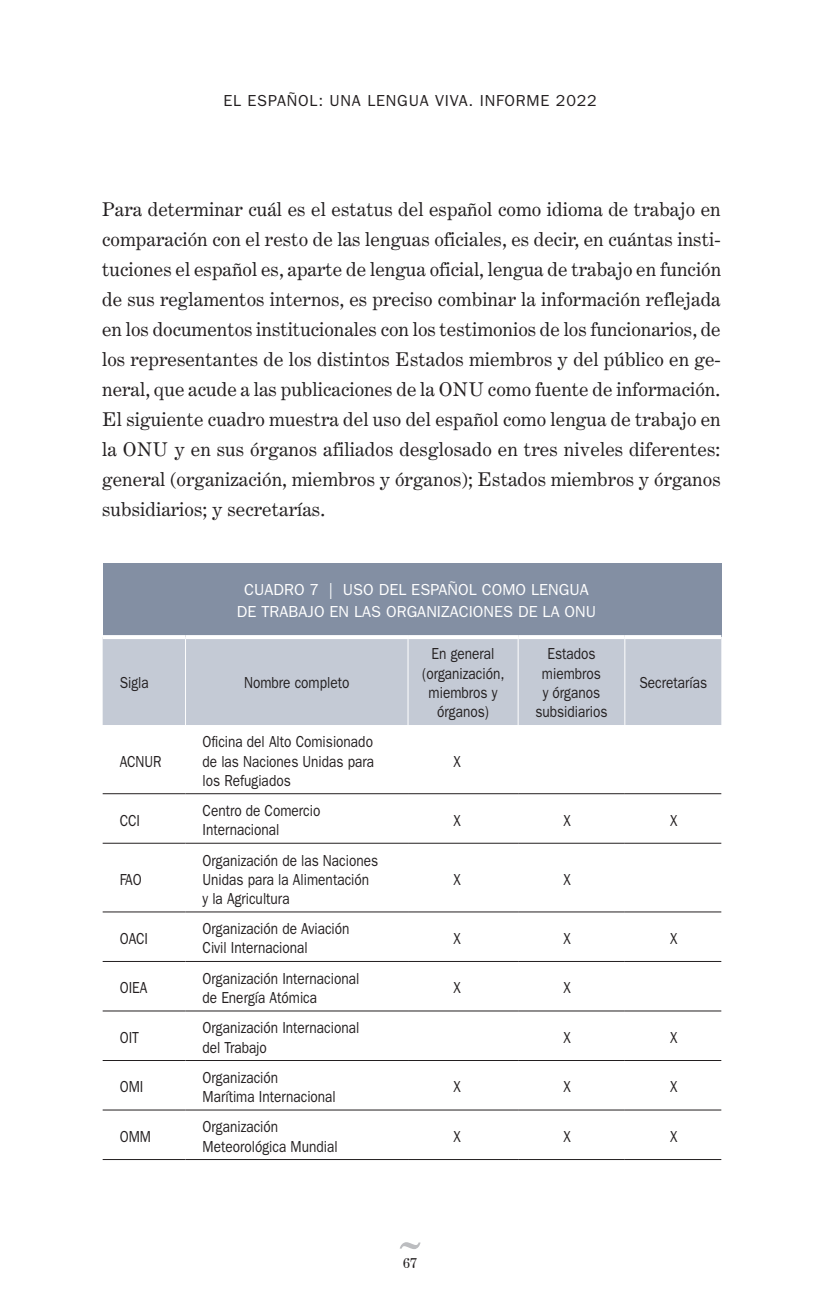
<style>
.page{position:relative;width:823px;height:1304px;background:#fff}
.page>*{position:absolute;margin:0;border:0;box-sizing:border-box;transform-origin:0 0}
.texto_base1{font:19px/30px "Century Expanded LT Std";color:#231f20;text-align:justify}
.TEXTOS_CUADROS_FRANK{font:16px/19.2px "ITC Franklin Gothic Std";color:#231f20;scale:.85 1}
.t1{font:16px/22px "ITC Franklin Gothic Std";letter-spacing:.005em;color:#fff;text-align:center}
.TEXTOS_CUADROS_FRANK-2{font:16px "ITC Franklin Gothic Std";letter-spacing:.05em;color:#231f20}
.t2{font:14px "Century Expanded BT";color:#231f20}
</style>
<div class="page">
<svg style="left:400px;top:1242px;width:20px;height:7px"></svg>
<div style="left:103px;top:563px;width:617px;height:74px;background:#838fa3"></div>
<div style="left:103px;top:639px;width:617px;height:86px;background:#c4cad5"></div>
<hr style="left:103px;top:635px;width:82px;height:4px;background:#fff">
<hr style="left:185px;top:635px;width:223px;height:4px;background:#fff">
<hr style="left:408px;top:635px;width:110px;height:4px;background:#fff">
<hr style="left:518px;top:635px;width:106px;height:4px;background:#fff">
<hr style="left:624px;top:635px;width:97px;height:4px;background:#fff">
<hr style="left:185px;top:639px;width:1px;height:86px;background:#fff">
<hr style="left:407px;top:639px;width:1px;height:86px;background:#fff">
<hr style="left:517px;top:639px;width:1px;height:86px;background:#fff">
<hr style="left:624px;top:639px;width:1px;height:86px;background:#fff">
<hr style="left:103px;top:793px;width:82px;height:1px;background:#231f20">
<hr style="left:185px;top:793px;width:223px;height:1px;background:#231f20">
<hr style="left:408px;top:793px;width:110px;height:1px;background:#231f20">
<hr style="left:518px;top:793px;width:106px;height:1px;background:#231f20">
<hr style="left:624px;top:793px;width:97px;height:1px;background:#231f20">
<hr style="left:103px;top:843px;width:82px;height:1px;background:#231f20">
<hr style="left:185px;top:843px;width:223px;height:1px;background:#231f20">
<hr style="left:408px;top:843px;width:110px;height:1px;background:#231f20">
<hr style="left:518px;top:843px;width:106px;height:1px;background:#231f20">
<hr style="left:624px;top:843px;width:97px;height:1px;background:#231f20">
<hr style="left:103px;top:912px;width:82px;height:1px;background:#231f20">
<hr style="left:185px;top:912px;width:223px;height:1px;background:#231f20">
<hr style="left:408px;top:912px;width:110px;height:1px;background:#231f20">
<hr style="left:518px;top:912px;width:106px;height:1px;background:#231f20">
<hr style="left:624px;top:912px;width:97px;height:1px;background:#231f20">
<hr style="left:103px;top:961px;width:82px;height:1px;background:#231f20">
<hr style="left:185px;top:961px;width:223px;height:1px;background:#231f20">
<hr style="left:408px;top:961px;width:110px;height:1px;background:#231f20">
<hr style="left:518px;top:961px;width:106px;height:1px;background:#231f20">
<hr style="left:624px;top:961px;width:97px;height:1px;background:#231f20">
<hr style="left:103px;top:1011px;width:82px;height:1px;background:#231f20">
<hr style="left:185px;top:1011px;width:223px;height:1px;background:#231f20">
<hr style="left:408px;top:1011px;width:110px;height:1px;background:#231f20">
<hr style="left:518px;top:1011px;width:106px;height:1px;background:#231f20">
<hr style="left:624px;top:1011px;width:97px;height:1px;background:#231f20">
<hr style="left:103px;top:1060px;width:82px;height:1px;background:#231f20">
<hr style="left:185px;top:1060px;width:223px;height:1px;background:#231f20">
<hr style="left:408px;top:1060px;width:110px;height:1px;background:#231f20">
<hr style="left:518px;top:1060px;width:106px;height:1px;background:#231f20">
<hr style="left:624px;top:1060px;width:97px;height:1px;background:#231f20">
<hr style="left:103px;top:1110px;width:82px;height:1px;background:#231f20">
<hr style="left:185px;top:1110px;width:223px;height:1px;background:#231f20">
<hr style="left:408px;top:1110px;width:110px;height:1px;background:#231f20">
<hr style="left:518px;top:1110px;width:106px;height:1px;background:#231f20">
<hr style="left:624px;top:1110px;width:97px;height:1px;background:#231f20">
<hr style="left:103px;top:1159px;width:82px;height:1px;background:#231f20">
<hr style="left:185px;top:1159px;width:223px;height:1px;background:#231f20">
<hr style="left:408px;top:1159px;width:110px;height:1px;background:#231f20">
<hr style="left:518px;top:1159px;width:106px;height:1px;background:#231f20">
<hr style="left:624px;top:1159px;width:97px;height:1px;background:#231f20">
<p class="TEXTOS_CUADROS_FRANK-2" style="left:223px;top:91px;width:375px">EL ESPAÑOL: UNA LENGUA VIVA. INFORME 2022</p>
<p class="texto_base1" style="left:102px;top:194px;width:620px">Para determinar cuál es el estatus del español como idioma de trabajo en comparación con el resto de las lenguas oficiales, es decir, en cuántas insti&shy;tuciones el español es, aparte de lengua oficial, lengua de trabajo en función de sus reglamentos internos, es preciso combinar la información reflejada en los documentos institucionales con los testimonios de los funcionarios, de los representantes de los distintos Estados miembros y del público en ge&shy;neral, que acude a las publicaciones de la ONU como fuente de información.<br>El siguiente cuadro muestra del uso del español como lengua de trabajo en la ONU y en sus órganos afiliados desglosado en tres niveles diferentes: general (organización, miembros y órganos); Estados miembros y órganos subsidiarios; y secretarías.</p>
<p class="t1" style="left:237px;top:578px;width:360px">CUADRO 7 | USO DEL ESPAÑOL COMO LENGUA<br>DE TRABAJO EN LAS ORGANIZACIONES DE LA ONU</p>
<p class="TEXTOS_CUADROS_FRANK" style="left:120px;top:673px;width:36px">Sigla</p>
<p class="TEXTOS_CUADROS_FRANK" style="left:244px;top:673px;width:125px">Nombre completo</p>
<p class="TEXTOS_CUADROS_FRANK" style="left:120px;top:752px;width:51px">ACNUR</p>
<p class="TEXTOS_CUADROS_FRANK" style="left:202px;top:732px;width:203px;text-align:justify">Oficina del Alto Comisionado de las Naciones Unidas para los Refugiados</p>
<p class="TEXTOS_CUADROS_FRANK" style="left:422px;top:644px;width:98px;text-align:center">En general (organización, miembros y órganos)</p>
<p class="TEXTOS_CUADROS_FRANK" style="left:535px;top:644px;width:86px;text-align:center">Estados miembros<br>y órganos subsidiarios</p>
<p class="TEXTOS_CUADROS_FRANK" style="left:453px;top:752px;width:10px">X</p>
<p class="TEXTOS_CUADROS_FRANK" style="left:639px;top:673px;width:81px">Secretarías</p>
<p class="TEXTOS_CUADROS_FRANK" style="left:120px;top:811px;width:26px">CCI</p>
<p class="TEXTOS_CUADROS_FRANK" style="left:202px;top:801px;width:140px">Centro de Comercio<br>Internacional</p>
<p class="TEXTOS_CUADROS_FRANK" style="left:453px;top:811px;width:10px">X</p>
<p class="TEXTOS_CUADROS_FRANK" style="left:563px;top:811px;width:10px">X</p>
<p class="TEXTOS_CUADROS_FRANK" style="left:669px;top:811px;width:10px">X</p>
<p class="TEXTOS_CUADROS_FRANK" style="left:120px;top:870px;width:27px">FAO</p>
<p class="TEXTOS_CUADROS_FRANK" style="left:202px;top:851px;width:208px">Organización de las Naciones<br>Unidas para la Alimentación y la Agricultura</p>
<p class="TEXTOS_CUADROS_FRANK" style="left:453px;top:870px;width:10px">X</p>
<p class="TEXTOS_CUADROS_FRANK" style="left:563px;top:870px;width:10px">X</p>
<p class="TEXTOS_CUADROS_FRANK" style="left:120px;top:929px;width:35px">OACI</p>
<p class="TEXTOS_CUADROS_FRANK" style="left:202px;top:919px;width:174px">Organización de Aviación<br>Civil Internacional</p>
<p class="TEXTOS_CUADROS_FRANK" style="left:453px;top:929px;width:10px">X</p>
<p class="TEXTOS_CUADROS_FRANK" style="left:563px;top:929px;width:10px">X</p>
<p class="TEXTOS_CUADROS_FRANK" style="left:669px;top:929px;width:10px">X</p>
<p class="TEXTOS_CUADROS_FRANK" style="left:120px;top:978px;width:34px">OIEA</p>
<p class="TEXTOS_CUADROS_FRANK" style="left:202px;top:969px;width:186px">Organización Internacional de Energía Atómica</p>
<p class="TEXTOS_CUADROS_FRANK" style="left:453px;top:978px;width:10px">X</p>
<p class="TEXTOS_CUADROS_FRANK" style="left:563px;top:978px;width:10px">X</p>
<p class="TEXTOS_CUADROS_FRANK" style="left:120px;top:1028px;width:24px">OIT</p>
<p class="TEXTOS_CUADROS_FRANK" style="left:202px;top:1018px;width:186px">Organización Internacional del Trabajo</p>
<p class="TEXTOS_CUADROS_FRANK" style="left:563px;top:1028px;width:10px">X</p>
<p class="TEXTOS_CUADROS_FRANK" style="left:669px;top:1028px;width:10px">X</p>
<p class="TEXTOS_CUADROS_FRANK" style="left:120px;top:1077px;width:29px">OMI</p>
<p class="TEXTOS_CUADROS_FRANK" style="left:202px;top:1068px;width:158px">Organización<br>Marítima Internacional</p>
<p class="TEXTOS_CUADROS_FRANK" style="left:453px;top:1077px;width:10px">X</p>
<p class="TEXTOS_CUADROS_FRANK" style="left:563px;top:1077px;width:10px">X</p>
<p class="TEXTOS_CUADROS_FRANK" style="left:669px;top:1077px;width:10px">X</p>
<p class="TEXTOS_CUADROS_FRANK" style="left:120px;top:1127px;width:38px">OMM</p>
<p class="TEXTOS_CUADROS_FRANK" style="left:202px;top:1117px;width:160px">Organización<br>Meteorológica Mundial</p>
<p class="TEXTOS_CUADROS_FRANK" style="left:453px;top:1127px;width:10px">X</p>
<p class="TEXTOS_CUADROS_FRANK" style="left:563px;top:1127px;width:10px">X</p>
<p class="TEXTOS_CUADROS_FRANK" style="left:669px;top:1127px;width:10px">X</p>
<p class="t2" style="left:403px;top:1254px;width:15px">67</p>
</div>
